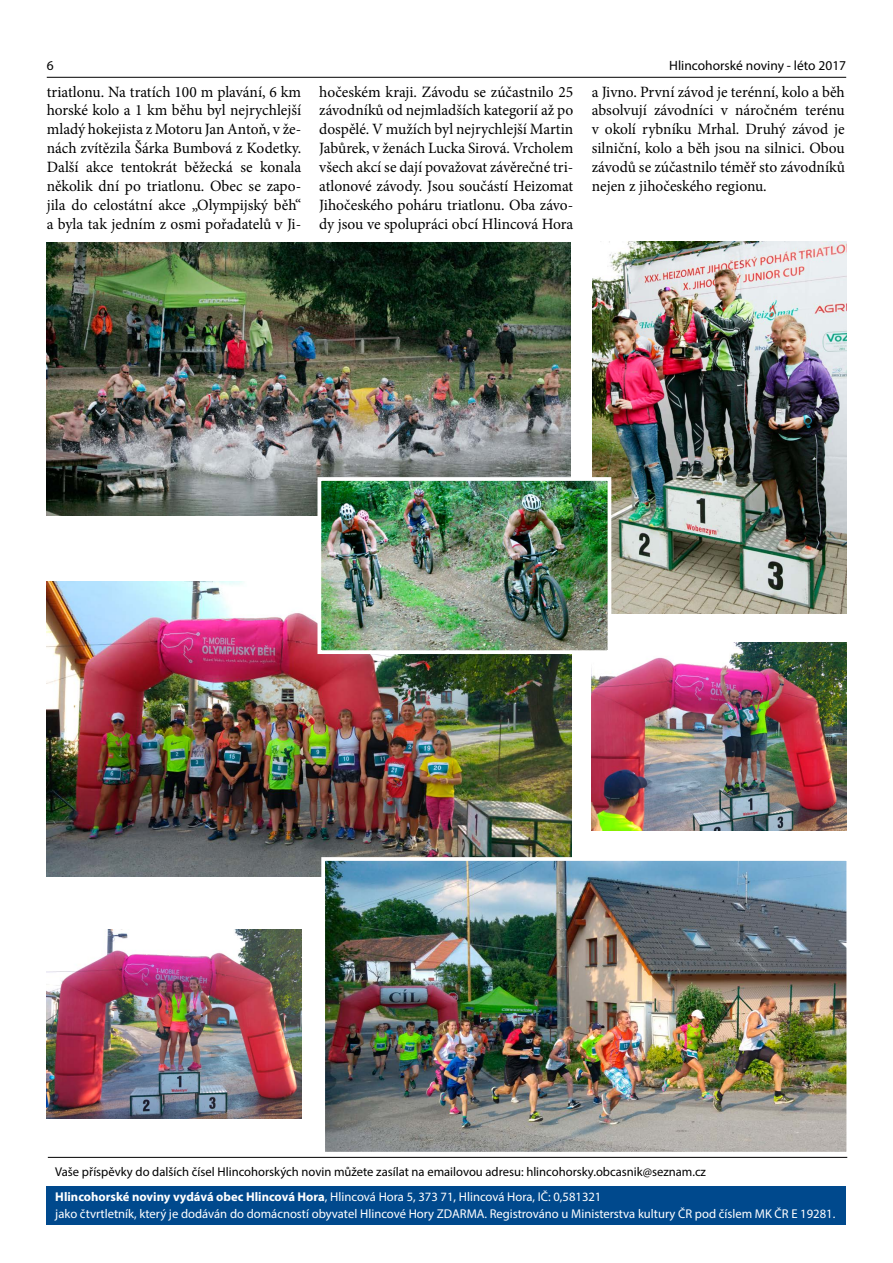
<style>
.page{position:relative;width:893px;height:1263px;background:#fff}
.page>*{position:absolute;margin:0;border:0;box-sizing:border-box;transform-origin:0 0}
.t1{font:15.75px/18.9px "Minion Pro";color:#000;text-align:justify}
.t2{font:13.5px "Myriad Pro";color:#000}
.t3{font:12.75px/16.5px "Myriad Pro";color:#fff}
.t4{font:12.75px "Myriad Pro";color:#000}
.s1{font-weight:700}
</style>
<div class="page">
<hr style="left:48px;top:1157px;width:799px;height:1px;background:#000">
<div style="left:47px;top:1186px;width:799px;height:39px;background:#00498d"></div>
<hr style="left:47px;top:77px;width:799px;height:1px;background:#000">
<img style="left:47px;top:581px;width:525px;height:295px">
<img style="left:326px;top:862px;width:519px;height:288px">
<div style="left:321px;top:857px;width:529px;height:298px;border:4px solid #fff"></div>
<img style="left:47px;top:930px;width:255px;height:189px">
<img style="left:591px;top:642px;width:255px;height:189px">
<img style="left:47px;top:243px;width:524px;height:273px">
<img style="left:592px;top:242px;width:254px;height:372px">
<img style="left:322px;top:482px;width:284px;height:167px">
<div style="left:317px;top:477px;width:294px;height:177px;border:4px solid #fff"></div>
<p class="t2" style="left:47px;top:57px;width:8px">6</p>
<p class="t2" style="left:669px;top:57px;width:179px">Hlincohorské noviny - léto 2017</p>
<p class="t1" style="left:47px;top:82px;width:256px">triatlonu. Na tratích 100 m plavání, 6 km horské kolo a 1 km běhu byl nejrychlejší mladý hokejista z Motoru Jan Antoň, v že&shy;nách zvítězila Šárka Bumbová z Kodetky.<br>Další akce tentokrát běžecká se konala několik dní po triatlonu. Obec se zapo&shy;jila do celostátní akce „Olympijský běh“ a byla tak jedním z osmi pořadatelů v Ji-</p>
<p class="t1" style="left:319px;top:82px;width:256px">hočeském kraji. Závodu se zúčastnilo 25 závodníků od nejmladších kategorií až po dospělé. V mužích byl nejrychlejší Martin Jabůrek, v ženách Lucka Sirová. Vrcholem všech akcí se dají považovat závěrečné tri&shy;atlonové závody. Jsou součástí Heizomat Jihočeského poháru triatlonu. Oba závo&shy;dy jsou ve spolupráci obcí Hlincová Hora</p>
<p class="t1" style="left:592px;top:82px;width:255px">a Jivno. První závod je terénní, kolo a běh absolvují závodníci v náročném terénu v okolí rybníku Mrhal. Druhý závod je silniční, kolo a běh jsou na silnici. Obou závodů se zúčastnilo téměř sto závodníků nejen z jihočeského regionu.</p>
<p class="t4" style="left:55px;top:1164px;width:652px">Vaše příspěvky do dalších čísel Hlincohorských novin můžete zasílat na emailovou adresu: hlincohorsky.obcasnik@seznam.cz</p>
<p class="t3" style="left:55px;top:1188px;width:781px"><span class="s1">Hlincohorské noviny vydává obec Hlincová Hora</span>, Hlincová Hora 5, 373 71, Hlincová Hora, IČ: 0,581321<br>jako čtvrtletník, který je dodáván do domácností obyvatel Hlincové Hory ZDARMA. Registrováno u Ministerstva kultury ČR pod číslem MK ČR E 19281.</p>
</div>
